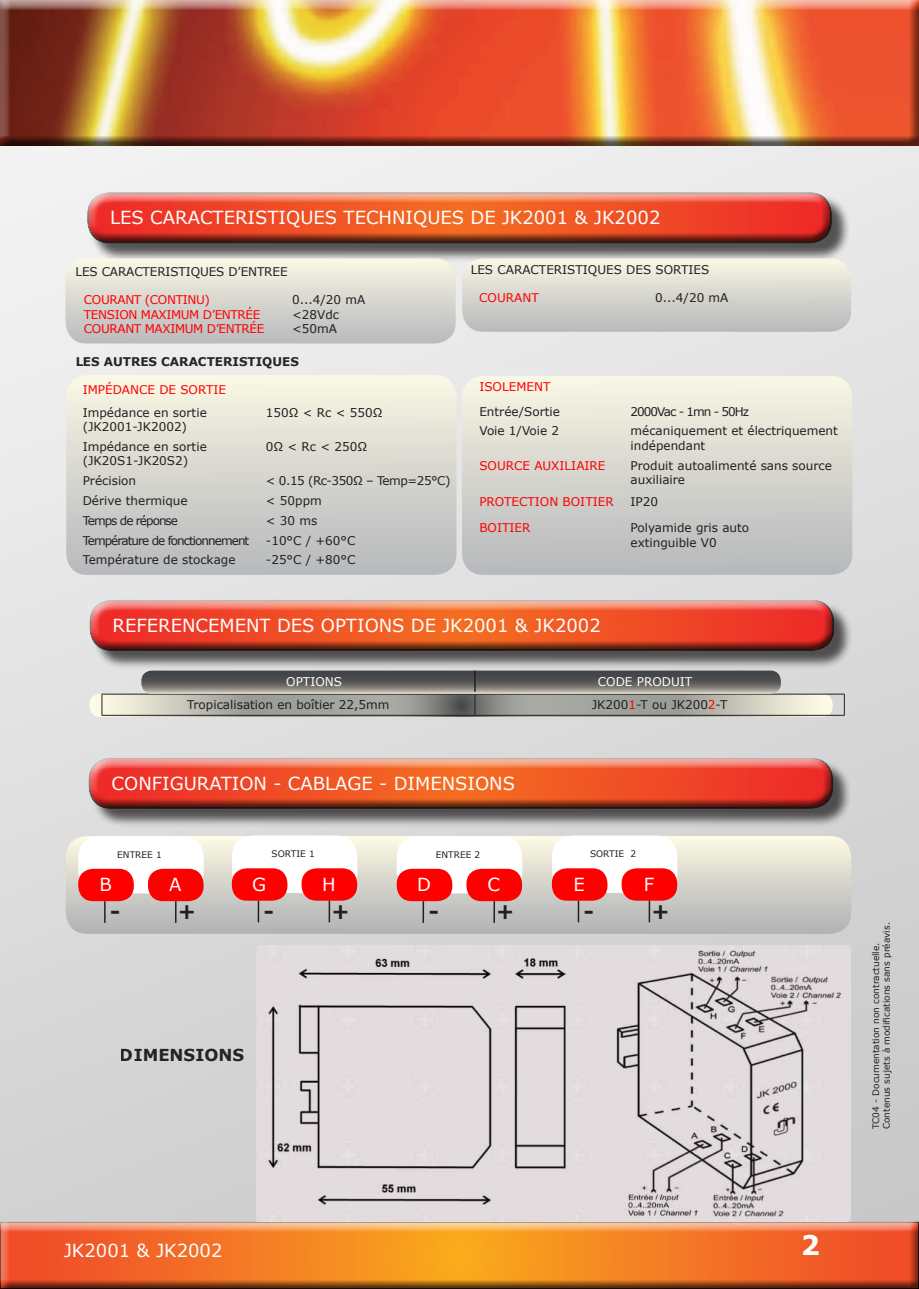
<style>
.page{position:relative;width:919px;height:1289px;background:#fff}
.page>*{position:absolute;margin:0;border:0;box-sizing:border-box;transform-origin:0 0}
.t1{font:700 27px "Verdana";color:#fff}
.t2{font:700 21px "Verdana";color:#231f20}
.t3{font:18px "Verdana";color:#fff}
.t4{font:700 16.5px "Verdana";color:#231f20}
.t5{font:12px/14.4px "Verdana";color:#231f20}
.t6{font:12px "Verdana";color:#f00}
.t7{font:12px "Verdana";letter-spacing:-.08em;color:#231f20}
.t8{font:700 12px "Verdana";color:#231f20}
.t9{font:12px "Verdana";letter-spacing:-.04em;color:#231f20}
.t10{font:12px "Verdana";color:#fff}
.t11{font:9px/10.8px "Verdana";color:#231f20}
.s1{color:#f00}
</style>
<div class="page">
<img style="left:0;top:147px;width:918px;height:1067px">
<div style="left:0;top:1214px;width:918px;height:74px;background:#d0d0d0"></div>
<div style="left:0;top:1221px;width:918px;height:67px;background:#231f20;opacity:.75"></div>
<div style="left:0;top:0;width:918px;height:147px;background:#231f20;opacity:.75"></div>
<div style="left:89px;top:194px;width:761px;height:68px;background:#231f20;opacity:.75"></div>
<div style="left:87px;top:191px;width:746px;height:38px;background:#fff;opacity:.75"></div>
<div style="left:87px;top:197px;width:746px;height:48px;background:#231f20;opacity:.75"></div>
<div style="left:65px;top:258px;width:390px;height:85px;background:linear-gradient(to bottom,#faf7e4,#b8b9bd);border-radius:21px"></div>
<hr style="left:475px;top:693px;width:369px;height:1px;background:#231f20">
<svg style="left:843px;top:694px;width:1px;height:21px"></svg>
<hr style="left:475px;top:715px;width:369px;height:1px;background:#231f20">
<svg style="left:90px;top:670px;width:742px;height:47px;background:#91918c"></svg>
<div style="left:91px;top:601px;width:761px;height:68px;background:#231f20;opacity:.75"></div>
<div style="left:88px;top:598px;width:746px;height:39px;background:#fff;opacity:.75"></div>
<div style="left:88px;top:604px;width:746px;height:48px;background:#231f20;opacity:.75"></div>
<div style="left:90px;top:759px;width:761px;height:68px;background:#231f20;opacity:.75"></div>
<div style="left:87px;top:756px;width:746px;height:39px;background:#fff;opacity:.75"></div>
<div style="left:87px;top:762px;width:746px;height:48px;background:#231f20;opacity:.75"></div>
<svg style="left:66px;top:836px;width:785px;height:97px;background:#cdcbc5"></svg>
<div style="left:66px;top:375px;width:390px;height:200px;background:linear-gradient(to bottom,#f9f7e4,#b6b8bc);border-radius:21px"></div>
<div style="left:462px;top:258px;width:389px;height:74px;background:linear-gradient(to bottom,#f9f7e4,#b8b9bd);border-radius:21px"></div>
<div style="left:78px;top:836px;width:126px;height:57px;background:#fff;border-radius:21px"></div>
<div style="left:78px;top:868px;width:56px;height:33px;background:#f00;border-radius:15px"></div>
<hr style="left:104px;top:901px;width:2px;height:21px;background:#231f20">
<div style="left:148px;top:868px;width:55px;height:33px;background:#f00;border-radius:15px"></div>
<svg style="left:175px;top:901px;width:1px;height:21px"></svg>
<div style="left:232px;top:835px;width:125px;height:57px;background:#fff;border-radius:21px"></div>
<div style="left:232px;top:868px;width:55px;height:32px;background:#f00;border-radius:15px"></div>
<svg style="left:258px;top:900px;width:1px;height:22px"></svg>
<div style="left:301px;top:868px;width:56px;height:32px;background:#f00;border-radius:15px"></div>
<hr style="left:328px;top:900px;width:2px;height:22px;background:#231f20">
<div style="left:552px;top:835px;width:125px;height:57px;background:#fff;border-radius:21px"></div>
<div style="left:552px;top:868px;width:55px;height:32px;background:#f00;border-radius:15px"></div>
<hr style="left:577px;top:900px;width:2px;height:22px;background:#231f20">
<div style="left:621px;top:868px;width:56px;height:32px;background:#f00;border-radius:15px"></div>
<hr style="left:648px;top:900px;width:2px;height:22px;background:#231f20">
<div style="left:397px;top:836px;width:125px;height:57px;background:#fff;border-radius:21px"></div>
<div style="left:396px;top:868px;width:56px;height:33px;background:#f00;border-radius:15px"></div>
<hr style="left:422px;top:901px;width:2px;height:21px;background:#231f20">
<div style="left:466px;top:868px;width:56px;height:33px;background:#f00;border-radius:15px"></div>
<hr style="left:493px;top:901px;width:2px;height:21px;background:#231f20">
<div style="left:462px;top:376px;width:390px;height:199px;background:linear-gradient(to bottom,#f9f6e3,#b5b7ba);border-radius:21px"></div>
<img style="left:257px;top:945px;width:593px;height:276px">
<h3 class="t3" style="left:110px;top:206px;width:551px">LES CARACTERISTIQUES TECHNIQUES DE JK2001 &amp; JK2002</h3>
<p class="t5" style="left:75px;top:264px;width:214px">LES CARACTERISTIQUES D’ENTREE</p>
<p class="t6" style="left:84px;top:292px;width:26px">Courant</p>
<p class="t6" style="left:145px;top:292px;width:31px">(continu</p>
<p class="t6" style="left:204px;top:292px;width:7px">)</p>
<p class="t6" style="left:84px;top:306px;width:15px">Tensi</p>
<p class="t6" style="left:119px;top:306px;width:56px">on maximum</p>
<p class="t6" style="left:203px;top:306px;width:21px">d’entr</p>
<p class="t6" style="left:245px;top:306px;width:14px">ée</p>
<p class="t6" style="left:84px;top:321px;width:26px">Courant</p>
<p class="t6" style="left:145px;top:321px;width:35px">maximum</p>
<p class="t6" style="left:207px;top:321px;width:21px">d’entr</p>
<p class="t6" style="left:249px;top:321px;width:14px">ée</p>
<p class="t5" style="left:470px;top:262px;width:240px">LES CARACTERISTIQUES DES SORTIES</p>
<p class="t6" style="left:479px;top:290px;width:27px">Courant</p>
<p class="t5" style="left:655px;top:290px;width:75px">0...4/20 mA</p>
<p class="t5" style="left:292px;top:292px;width:75px">0...4/20 mA &lt;28Vdc &lt;50mA</p>
<p class="t8" style="left:75px;top:354px;width:225px">LES AUTRES CARACTERISTIQUES</p>
<p class="t6" style="left:83px;top:381px;width:40px">Impédance</p>
<p class="t6" style="left:159px;top:381px;width:47px">de sortie</p>
<p class="t5" style="left:83px;top:405px;width:126px">Impédance en sortie (JK2001-JK2002)</p>
<p class="t5" style="left:266px;top:405px;width:118px">150Ω &lt; Rc &lt; 550Ω</p>
<p class="t5" style="left:83px;top:439px;width:126px">Impédance en sortie (JK20S1-JK20S2)</p>
<p class="t5" style="left:266px;top:439px;width:103px">0Ω &lt; Rc &lt; 250Ω</p>
<p class="t5" style="left:83px;top:473px;width:55px">Précision</p>
<p class="t9" style="left:266px;top:473px;width:186px">&lt; 0.15 (Rc-350Ω – Temp=25°C)</p>
<p class="t5" style="left:83px;top:493px;width:106px">Dérive thermique</p>
<p class="t5" style="left:266px;top:493px;width:57px">&lt; 50ppm</p>
<p class="t7" style="left:83px;top:513px;width:97px">Temps de réponse</p>
<p class="t5" style="left:266px;top:513px;width:53px">&lt; 30 ms</p>
<p class="t7" style="left:83px;top:532px;width:168px">Température de fonctionnement</p>
<p class="t5" style="left:266px;top:532px;width:91px">-10°C / +60°C</p>
<p class="t5" style="left:83px;top:552px;width:154px">Température de stockage</p>
<p class="t5" style="left:266px;top:552px;width:91px">-25°C / +80°C</p>
<p class="t6" style="left:479px;top:379px;width:32px">Isolement</p>
<p class="t5" style="left:479px;top:403px;width:82px">Entrée/Sortie</p>
<p class="t7" style="left:630px;top:403px;width:120px">2000Vac - 1mn - 50Hz</p>
<p class="t5" style="left:479px;top:423px;width:81px">Voie 1/Voie 2</p>
<p class="t5" style="left:630px;top:423px;width:209px">mécaniquement et électriquement indépendant</p>
<p class="t6" style="left:479px;top:457px;width:27px">Source</p>
<p class="t6" style="left:534px;top:457px;width:33px">auxiliaire</p>
<p class="t5" style="left:630px;top:457px;width:203px">Produit autoalimenté sans source auxiliaire</p>
<p class="t6" style="left:479px;top:494px;width:136px">PROTECTION BOITIER</p>
<p class="t5" style="left:630px;top:494px;width:29px">IP20</p>
<p class="t6" style="left:479px;top:520px;width:53px">BOITIER</p>
<p class="t5" style="left:630px;top:520px;width:120px">Polyamide gris auto extinguible V0</p>
<h3 class="t3" style="left:113px;top:614px;width:489px">REFERENCEMENT DES OPTIONS DE JK2001 &amp; JK2002</h3>
<p class="t10" style="left:286px;top:673px;width:57px">OPTIONS</p>
<p class="t10" style="left:597px;top:673px;width:96px">CODE PRODUIT</p>
<p class="t5" style="left:187px;top:697px;width:204px">Tropicalisation en boîtier 22,5mm</p>
<p class="t5" style="left:591px;top:697px;width:137px">JK200<span class="s1">1</span>-T ou JK200<span class="s1">2</span>-T</p>
<h3 class="t3" style="left:112px;top:772px;width:405px">CONFIGURATION - CABLAGE - DIMENSIONS</h3>
<p class="t11" style="left:117px;top:849px;width:46px">ENTREE 1</p>
<p class="t11" style="left:271px;top:848px;width:45px">SORTIE 1</p>
<p class="t11" style="left:436px;top:849px;width:46px">ENTREE 2</p>
<p class="t11" style="left:590px;top:848px;width:48px">SORTIE 2</p>
<h3 class="t3" style="left:99px;top:873px;width:14px">B</h3>
<h3 class="t3" style="left:169px;top:873px;width:14px">A</h3>
<h2 class="t2" style="left:110px;top:898px;width:12px">-</h2>
<h2 class="t2" style="left:178px;top:898px;width:20px">+</h2>
<h3 class="t3" style="left:252px;top:872px;width:15px">G</h3>
<h3 class="t3" style="left:322px;top:872px;width:15px">H</h3>
<h2 class="t2" style="left:264px;top:897px;width:12px">-</h2>
<h2 class="t2" style="left:331px;top:897px;width:20px">+</h2>
<h3 class="t3" style="left:417px;top:873px;width:15px">D</h3>
<h3 class="t3" style="left:487px;top:873px;width:14px">C</h3>
<h2 class="t2" style="left:428px;top:898px;width:12px">-</h2>
<h2 class="t2" style="left:496px;top:898px;width:20px">+</h2>
<h3 class="t3" style="left:573px;top:872px;width:13px">E</h3>
<h3 class="t3" style="left:643px;top:872px;width:12px">F</h3>
<h2 class="t2" style="left:584px;top:897px;width:12px">-</h2>
<h2 class="t2" style="left:651px;top:897px;width:20px">+</h2>
<h3 class="t4" style="left:120px;top:1044px;width:126px">DIMENSIONS</h3>
<p class="t11" style="left:870px;top:1129px;width:208px;rotate:-90deg">TC04 - Documentation non contractuelle.<br>Contenus sujets à modifications sans préavis.</p>
<h3 class="t3" style="left:64px;top:1238px;width:160px">JK2001 &amp; JK2002</h3>
<h1 class="t1" style="left:800px;top:1228px;width:21px">2</h1>
</div>
